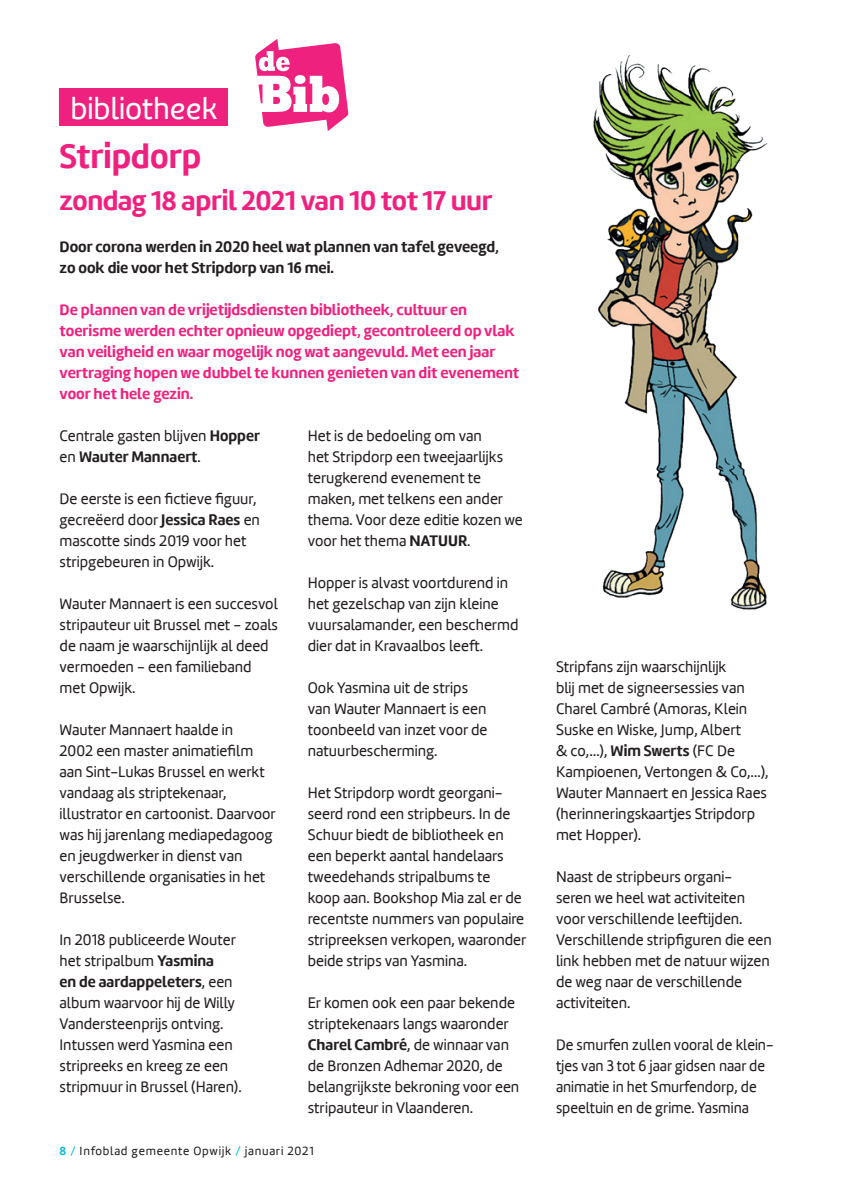
<style>
.page{position:relative;width:844px;height:1191px;background:#fff}
.page>*{position:absolute;margin:0;border:0;box-sizing:border-box;transform-origin:0 0}
.Titel_01_roos{font:700 35px "Marine";color:#ee217f}
.t1{font:31.5px "Marine UP";color:#fff}
.Titel_01_roos-2{font:700 28px "Marine";letter-spacing:-.015em;color:#ee217f}
.Lopende_tekst{font:15.75px/21px "Marine";color:#231f20}
.Lopende_tekst-2{font:700 15.75px/21px "Marine";color:#ee217f}
.Lopende_tekst-3{font:15.75px/21px "Marine";color:#231f20;scale:.95 1}
.Lopende_tekst-4{font:700 15.75px/21px "Marine";color:#231f20}
.t2{font:12.25px "Marine";letter-spacing:.06em;color:#231f20}
.s1{font-weight:700}
.s2{font-weight:700;color:#08bbd0}
.s3{color:#08bbd0}
</style>
<div class="page">
<img style="left:593px;top:55px;width:175px;height:555px">
<div style="left:60px;top:89px;width:168px;height:37px;background:#ee217f"></div>
<svg style="left:255px;top:39px;width:93px;height:92px"></svg>
<p class="t1" style="left:70px;top:88px;width:149px">bibliotheek</p>
<p class="Titel_01_roos" style="left:60px;top:133px;width:143px">Stripdorp</p>
<p class="Titel_01_roos-2" style="left:60px;top:182px;width:434px">zondag 18 april 2021 van 10 tot 17 uur</p>
<p class="Lopende_tekst-4" style="left:60px;top:236px;width:440px">Door corona werden in 2020 heel wat plannen van tafel geveegd, zo ook die voor het Stripdorp van 16 mei.</p>
<p class="Lopende_tekst-2" style="left:60px;top:299px;width:461px">De plannen van de vrijetijdsdiensten bibliotheek, cultuur en toerisme werden echter opnieuw opgediept, gecontroleerd op vlak van veiligheid en waar mogelijk nog wat aangevuld. Met een jaar vertraging hopen we dubbel te kunnen genieten van dit evenement voor het hele gezin.</p>
<p class="Lopende_tekst" style="left:60px;top:425px;width:202px">Centrale gasten blijven <span class="s1">Hopper </span>en <span class="s1">Wauter Mannaert</span>.</p>
<p class="Lopende_tekst" style="left:60px;top:488px;width:202px">De eerste is een fictieve figuur, gecreëerd door <span class="s1">Jessica Raes</span> en mascotte sinds 2019 voor het stripgebeuren in Opwijk.</p>
<p class="Lopende_tekst" style="left:60px;top:593px;width:220px">Wauter Mannaert is een succesvol stripauteur uit Brussel met - zoals de naam je waarschijnlijk al deed vermoeden - een familieband met Opwijk.</p>
<p class="Lopende_tekst" style="left:60px;top:719px;width:217px">Wauter Mannaert haalde in<br>2002 een master animatiefilm aan Sint-Lukas Brussel en werkt vandaag als striptekenaar, illustrator en cartoonist. Daarvoor was hij jarenlang mediapedagoog en jeugdwerker in dienst van verschillende organisaties in het<br>Brusselse.</p>
<p class="Lopende_tekst" style="left:60px;top:929px;width:184px">In 2018 publiceerde Wouter het stripalbum <span class="s1">Yasmina<br>en de aardappeleters</span>, een album waarvoor hij de Willy<br>Vandersteenprijs ontving.<br>Intussen werd Yasmina een stripreeks en kreeg ze een stripmuur in Brussel (Haren).</p>
<p class="Lopende_tekst" style="left:308px;top:425px;width:216px">Het is de bedoeling om van<br>het Stripdorp een tweejaarlijks terugkerend evenement te maken, met telkens een ander thema. Voor deze editie kozen we voor het thema <span class="s1">NATUUR</span>.</p>
<p class="Lopende_tekst" style="left:308px;top:572px;width:212px">Hopper is alvast voortdurend in het gezelschap van zijn kleine vuursalamander, een beschermd dier dat in Kravaalbos leeft.</p>
<p class="Lopende_tekst" style="left:308px;top:677px;width:181px">Ook Yasmina uit de strips van Wauter Mannaert is een toonbeeld van inzet voor de natuurbescherming.</p>
<p class="Lopende_tekst" style="left:308px;top:782px;width:220px">Het Stripdorp wordt georgani&shy;seerd rond een stripbeurs. In de<br>Schuur biedt de bibliotheek en een beperkt aantal handelaars tweedehands stripalbums te koop aan. Bookshop Mia zal er de recentste nummers van populaire stripreeksen verkopen, waaronder beide strips van Yasmina.</p>
<p class="Lopende_tekst" style="left:308px;top:992px;width:213px">Er komen ook een paar bekende striptekenaars langs waaronder<br><span class="s1">Charel Cambré</span>, de winnaar van de Bronzen Adhemar 2020, de belangrijkste bekroning voor een stripauteur in Vlaanderen.</p>
<p class="t2" style="left:60px;top:1143px;width:255px"><span class="s2">8</span> <span class="s3">/</span> Infoblad gemeente Opwijk <span class="s3">/</span> januari 2021</p>
<p class="Lopende_tekst" style="left:556px;top:656px;width:214px">Stripfans zijn waarschijnlijk<br>blij met de signeersessies van<br>Charel Cambré (Amoras, Klein<br>Suske en Wiske, Jump, Albert<br>&amp; co,…), <span class="s1">Wim Swerts</span> (FC De<br>Kampioenen, Vertongen &amp; Co,…),<br>Wauter Mannaert en Jessica Raes (herinneringskaartjes Stripdorp met Hopper).</p>
<p class="Lopende_tekst" style="left:556px;top:866px;width:217px">Naast de stripbeurs organi-<br>seren we heel wat activiteiten voor verschillende leeftijden.<br>Verschillende stripfiguren die een link hebben met de natuur wijzen de weg naar de verschillende activiteiten.</p>
<p class="Lopende_tekst-3" style="left:556px;top:1034px;width:230px">De smurfen zullen vooral de klein&shy;tjes van 3 tot 6 jaar gidsen naar de animatie in het Smurfendorp, de speeltuin en de grime. Yasmina</p>
</div>
